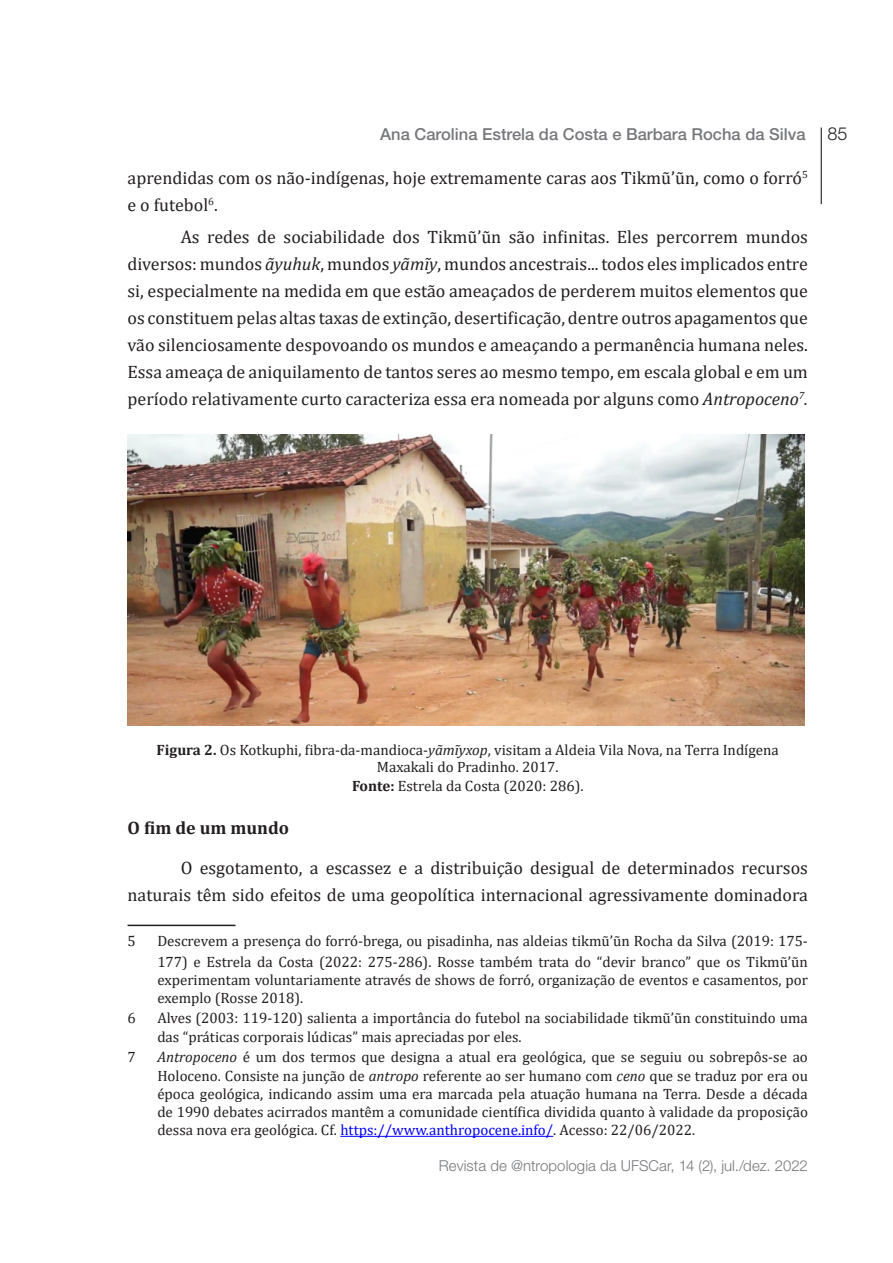
<style>
.page{position:relative;width:893px;height:1263px;background:#fff}
.page>*{position:absolute;margin:0;border:0;box-sizing:border-box;transform-origin:0 0}
.Rau_v10n1_-_parágraf{font:18px/27px "Cambria";color:#231f20}
.t1{font:700 18px "Cambria";color:#231f20}
.t2{font:300 18px "Helvetica Neue LT Std";color:#231f20}
.sum_autor{font:500 16.5px "Helvetica Neue LT Std";color:#76787b}
.Rau_n10v1_-_nota_rod{font:15px/18px "Cambria";color:#231f20}
.t3{font:300 15px "Helvetica Neue LT Std";letter-spacing:.005em;color:#76787b}
.s1{font-style:italic}
.s2{font-weight:700}
.s3{color:#00f}
</style>
<div class="page">
<hr style="left:821px;top:128px;width:1px;height:76px;background:#231f20">
<img style="left:128px;top:435px;width:676px;height:291px">
<hr style="left:128px;top:925px;width:108px;height:1px;background:#231f20">
<hr style="left:340px;top:1136px;width:213px;height:1px;background:#00f">
<p class="sum_autor" style="left:380px;top:124px;width:427px">Ana Carolina Estrela da Costa e Barbara Rocha da Silva</p>
<p class="Rau_v10n1_-_parágraf" style="left:128px;top:164px;width:682px">aprendidas com os não-indígenas, hoje extremamente caras aos Tikmũ’ũn, como o forró<sup>5 </sup>e o futebol<sup>6</sup>.</p>
<p class="Rau_v10n1_-_parágraf" style="left:128px;top:223px;width:682px;text-align:justify;text-indent:53px">As redes de sociabilidade dos Tikmũ’ũn são infinitas. Eles percorrem mundos diversos: mundos <span class="s1">ãyuhuk</span>, mundos <span class="s1">yãmĩy</span>, mundos ancestrais... todos eles implicados entre si, especialmente na medida em que estão ameaçados de perderem muitos elementos que os constituem pelas altas taxas de extinção, desertificação, dentre outros apagamentos que vão silenciosamente despovoando os mundos e ameaçando a permanência humana neles.<br>Essa ameaça de aniquilamento de tantos seres ao mesmo tempo, em escala global e em um período relativamente curto caracteriza essa era nomeada por alguns como <span class="s1">Antropoceno</span><sup>7</sup><span class="s1">.</span></p>
<p class="t2" style="left:828px;top:123px;width:22px">85</p>
<p class="Rau_n10v1_-_nota_rod" style="left:157px;top:741px;width:624px;line-height:17.2px;text-align:center"><span class="s2">Figura 2.</span> Os Kotkuphi, fibra-da-mandioca-<span class="s1">yãmĩyxop</span>, visitam a Aldeia Vila Nova, na Terra Indígena<br>Maxakali do Pradinho. 2017.</p>
<p class="Rau_n10v1_-_nota_rod" style="left:352px;top:777px;width:233px"><span class="s2">Fonte:</span> Estrela da Costa (2020: 286).</p>
<p class="t1" style="left:128px;top:815px;width:163px">O fim de um mundo</p>
<p class="Rau_v10n1_-_parágraf" style="left:128px;top:854px;width:682px;text-align:right">O esgotamento, a escassez e a distribuição desigual de determinados recursos naturais têm sido efeitos de uma geopolítica internacional agressivamente dominadora</p>
<p class="Rau_n10v1_-_nota_rod" style="left:128px;top:932px;width:10px">5</p>
<p class="Rau_n10v1_-_nota_rod" style="left:157px;top:931px;width:652px;line-height:21px">Descrevem a presença do forró-brega, ou pisadinha, nas aldeias tikmũ’ũn Rocha da Silva (2019: 175-<br>177) e Estrela da Costa (2022: 275-286). Rosse também trata do “devir branco” que os Tikmũ’ũn</p>
<p class="Rau_n10v1_-_nota_rod" style="left:157px;top:971px;width:652px">experimentam voluntariamente através de shows de forró, organização de eventos e casamentos, por exemplo (Rosse 2018).</p>
<p class="Rau_n10v1_-_nota_rod" style="left:128px;top:1009px;width:10px">6</p>
<p class="Rau_n10v1_-_nota_rod" style="left:157px;top:1008px;width:652px;line-height:19.5px">Alves (2003: 119-120) salienta a importância do futebol na sociabilidade tikmũ’ũn constituindo uma das “práticas corporais lúdicas” mais apreciadas por eles.</p>
<p class="Rau_n10v1_-_nota_rod" style="left:128px;top:1048px;width:10px">7</p>
<p class="Rau_n10v1_-_nota_rod" style="left:157px;top:1047px;width:652px;line-height:19.5px"><span class="s1">Antropoceno</span> é um dos termos que designa a atual era geológica, que se seguiu ou sobrepôs-se ao<br>Holoceno. Consiste na junção de <span class="s1">antropo</span> referente ao ser humano com <span class="s1">ceno</span> que se traduz por era ou</p>
<p class="Rau_n10v1_-_nota_rod" style="left:157px;top:1085px;width:652px;text-align:justify">época geológica, indicando assim uma era marcada pela atuação humana na Terra. Desde a década de 1990 debates acirrados mantêm a comunidade científica dividida quanto à validade da proposição dessa nova era geológica. Cf. <span class="s3">https://www.anthropocene.info/</span>. Acesso: 22/06/2022.</p>
<p class="t3" style="left:439px;top:1157px;width:371px">Revista de @ntropologia da UFSCar, 14 (2), jul./dez. 2022</p>
</div>
